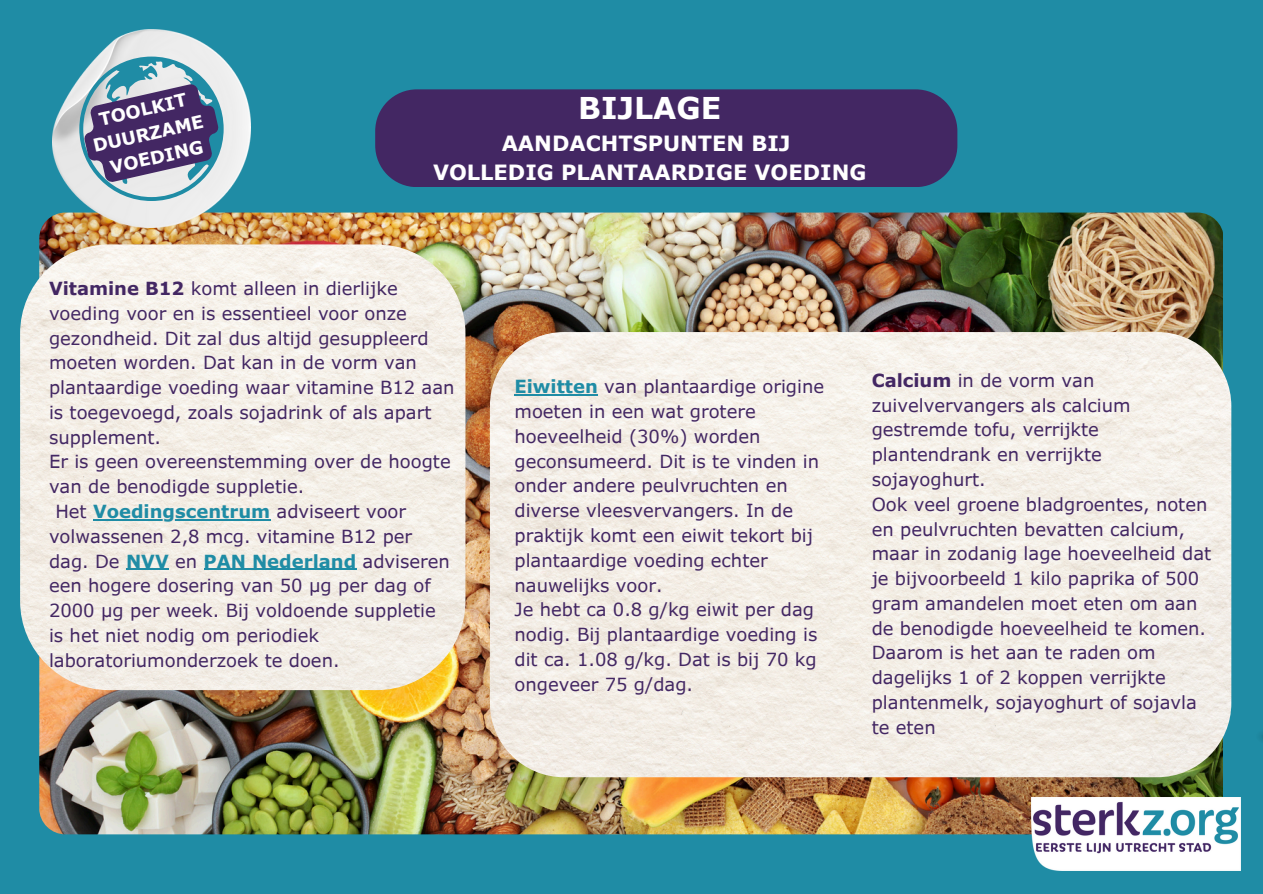
<style>
.page{position:relative;width:1263px;height:894px;background:#fff}
.page>*{position:absolute;margin:0;border:0;box-sizing:border-box;transform-origin:0 0}
.t1{font:700 30px "Verdana Pro";color:#fff}
.t2{font:700 21px/29.2px "Verdana Pro";color:#fff;text-align:center}
.t3{font:18px/24.8px "Verdana Pro";color:#432763}
.t4{font:700 17.85px/24.8px "Verdana Pro";color:#fff;text-align:center}
.s1{font-weight:700}
.s2{font-weight:700;color:#1f8ca5}
</style>
<div class="page">
<div style="left:0;top:0;width:1263px;height:893px;background:#1f8ca5"></div>
<img style="left:39px;top:212px;width:1184px;height:622px;border-radius:26px">
<img style="left:1031px;top:797px;width:209px;height:73px">
<div style="left:375px;top:89px;width:582px;height:98px;background:#432763"></div>
<img style="left:53px;top:29px;width:198px;height:198px">
<img style="left:20px;top:244px;width:445px;height:446px;border-radius:89px">
<img style="left:490px;top:332px;width:741px;height:445px;border-radius:74px">
<hr style="left:514px;top:394px;width:84px;height:1px;background:#1f8ca5">
<svg style="left:78px;top:57px;width:147px;height:144px;background:#7d84a2"></svg>
<hr style="left:93px;top:519px;width:177px;height:1px;background:#1f8ca5">
<hr style="left:126px;top:568px;width:43px;height:1px;background:#1f8ca5">
<hr style="left:204px;top:568px;width:152px;height:1px;background:#1f8ca5">
<p class="t4" style="left:85px;top:109px;width:114px;rotate:-13deg">TOOLKIT<br>DUURZAME</p>
<p class="t4" style="left:108px;top:155px;width:96px;rotate:-13deg">VOEDING</p>
<p class="t1" style="left:578px;top:89px;width:145px">BIJLAGE</p>
<p class="t2" style="left:433px;top:127px;width:435px">AANDACHTSPUNTEN BIJ<br>VOLLEDIG PLANTAARDIGE VOEDING</p>
<p class="t3" style="left:49px;top:275px;width:407px"><span class="s1">Vitamine B12</span> komt alleen in dierlijke voeding voor en is essentieel voor onze gezondheid. Dit zal dus altijd gesuppleerd moeten worden. Dat kan in de vorm van plantaardige voeding waar vitamine B12 aan is toegevoegd, zoals sojadrink of als apart supplement.</p>
<p class="t3" style="left:49px;top:449px;width:403px">Er is geen overeenstemming over de hoogte van de benodigde suppletie.</p>
<p class="t3" style="left:55px;top:498px;width:352px">Het <span class="s2">Voedingscentrum</span> adviseert voor</p>
<p class="t3" style="left:49px;top:523px;width:402px">volwassenen 2,8 mcg. vitamine B12 per dag. De <span class="s2">NVV</span> en <span class="s2">PAN Nederland</span> adviseren een hogere dosering van 50 µg per dag of 2000 µg per week. Bij voldoende suppletie is het niet nodig om periodiek laboratoriumonderzoek te doen.</p>
<p class="t3" style="left:514px;top:374px;width:311px"><span class="s2">Eiwitten</span> van plantaardige origine moeten in een wat grotere hoeveelheid (30%) worden geconsumeerd. Dit is te vinden in onder andere peulvruchten en diverse vleesvervangers. In de praktijk komt een eiwit tekort bij plantaardige voeding echter nauwelijks voor.</p>
<p class="t3" style="left:514px;top:596px;width:304px">Je hebt ca 0.8 g/kg eiwit per dag nodig. Bij plantaardige voeding is dit ca. 1.08 g/kg. Dat is bij 70 kg ongeveer 75 g/dag.</p>
<p class="t3" style="left:872px;top:367px;width:260px"><span class="s1">Calcium</span> in de vorm van zuivelvervangers als calcium gestremde tofu, verrijkte plantendrank en verrijkte sojayoghurt.</p>
<p class="t3" style="left:872px;top:491px;width:341px">Ook veel groene bladgroentes, noten en peulvruchten bevatten calcium, maar in zodanig lage hoeveelheid dat je bijvoorbeeld 1 kilo paprika of 500 gram amandelen moet eten om aan de benodigde hoeveelheid te komen.</p>
<p class="t3" style="left:872px;top:639px;width:327px">Daarom is het aan te raden om dagelijks 1 of 2 koppen verrijkte plantenmelk, sojayoghurt of sojavla te eten</p>
</div>
